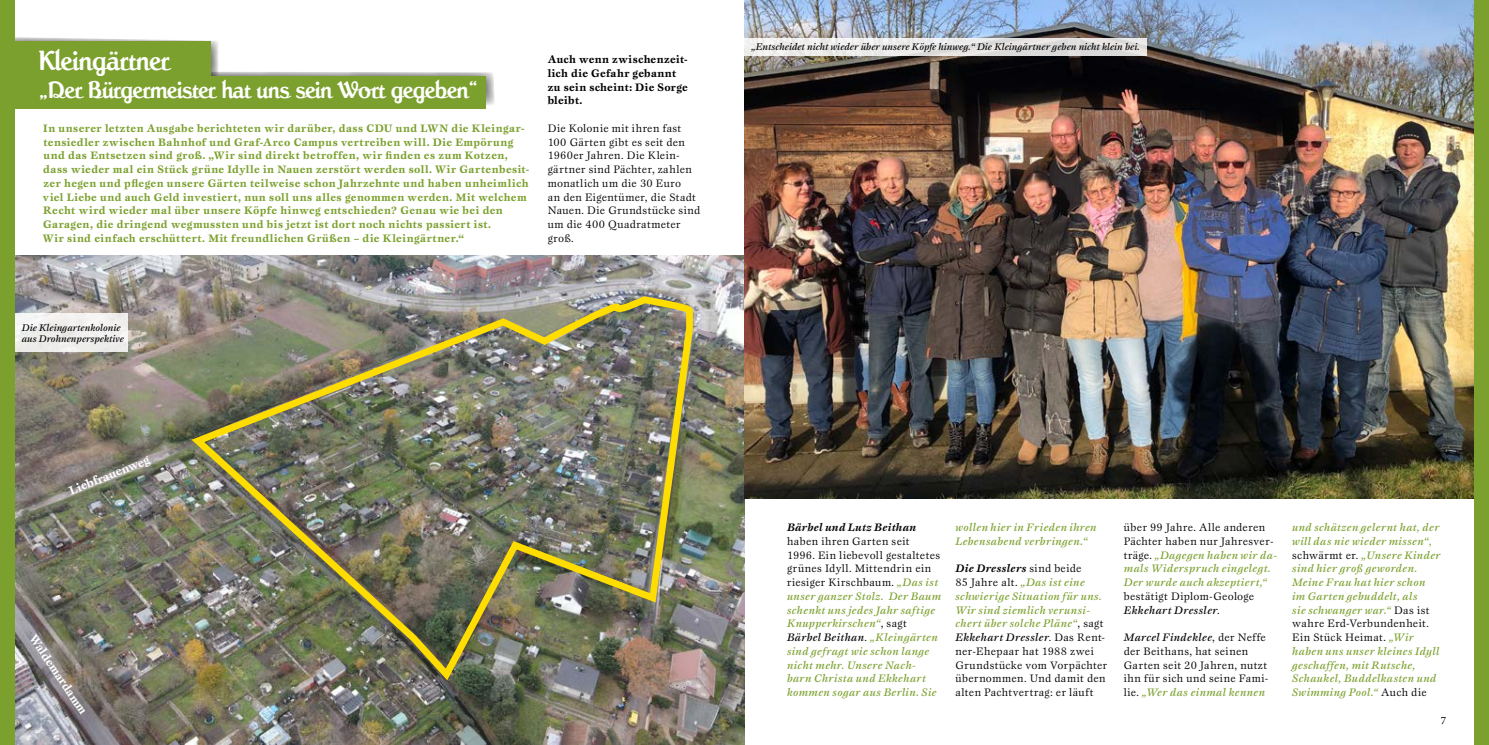
<style>
.page{position:relative;width:1489px;height:745px;background:#fff}
.page>*{position:absolute;margin:0;border:0;box-sizing:border-box;transform-origin:0 0}
.t1{font:28.75px "Rochefort Pro";letter-spacing:-.01em;color:#fff}
.t2{font:25px "Rochefort Pro";letter-spacing:-.015em;color:#fff}
.t3{font:700 12.5px "Esprit SB";color:#fff}
.t4{font:11.25px/13.8px "Esprit SB Med Ita";letter-spacing:.035em;color:#7ba02d}
.t5{font:700 11.25px/13.8px "Esprit SB";letter-spacing:.04em;color:#7ba02d}
.t6{font:11.25px/13.8px "Esprit SB";letter-spacing:.03em;color:#000}
.t7{font:700 11.25px/13.8px "Esprit SB";letter-spacing:.03em;color:#000}
.t8{font:11.25px "Esprit SB Med Ita";letter-spacing:.035em;color:#000}
.t9{font:italic 700 11.25px "Esprit SB";letter-spacing:.03em;color:#000}
.t10{font:11.25px "Minion Pro";color:#000}
.t11{font:10px/11.2px "Esprit SB Med Ita";color:#000}
.s1{font-family:"Esprit SB Med Ita";color:#7ba02d}
.s2{font-family:"Esprit SB";color:#000}
.s3{color:#000}
.s4{font-weight:700;font-style:italic}
.s5{font-family:"Esprit SB"}
</style>
<div class="page">
<img style="left:14px;top:255px;width:730px;height:489px">
<img style="left:744px;top:0;width:730px;height:498px">
<div style="left:1474px;top:0;width:14px;height:744px;background:#7ba02d"></div>
<svg style="left:14px;top:37px;width:481px;height:69px"></svg>
<div style="left:0;top:41px;width:211px;height:39px;background:#7ba02d"></div>
<div style="left:0;top:76px;width:485px;height:33px;background:#7ba02d"></div>
<div style="left:15px;top:313px;width:113px;height:39px;background:#f0eeed"></div>
<svg style="left:744px;top:38px;width:403px;height:17px;fill:#eae8e6"></svg>
<div style="left:0;top:0;width:14px;height:744px;background:#7ba02d"></div>
<img style="left:188px;top:299px;width:509px;height:386px">
<h1 class="t1" style="left:39px;top:44px;width:132px">Kleingärtner</h1>
<h2 class="t2" style="left:39px;top:76px;width:440px">„Der Bürgermeister hat uns sein Wort gegeben“</h2>
<p class="t5" style="left:43px;top:121px;width:488px">In unserer letzten Ausgabe berichteten wir darüber, dass CDU und LWN die Kleingar&shy;tensiedler zwischen Bahnhof und Graf-Arco Campus vertreiben will. Die Empörung und das Entsetzen sind groß. „Wir sind direkt betroffen, wir finden es zum Kotzen, dass wieder mal ein Stück grüne Idylle in Nauen zerstört werden soll. Wir Gartenbesit&shy;zer hegen und pflegen unsere Gärten teilweise schon Jahrzehnte und haben unheimlich viel Liebe und auch Geld investiert, nun soll uns alles genommen werden. Mit welchem Recht wird wieder mal über unsere Köpfe hinweg entschieden? Genau wie bei den Garagen, die dringend wegmussten und bis jetzt ist dort noch nichts passiert ist.<br>Wir sind einfach erschüttert. Mit freundlichen Grüßen – die Kleingärtner.“</p>
<p class="t7" style="left:547px;top:52px;width:142px">Auch wenn zwischenzeit&shy;lich die Gefahr gebannt zu sein scheint: Die Sorge bleibt.</p>
<p class="t6" style="left:547px;top:121px;width:154px">Die Kolonie mit ihren fast<br>100 Gärten gibt es seit den<br>1960er Jahren. Die Klein&shy;gärtner sind Pächter, zahlen monatlich um die 30 Euro<br>an den Eigentümer, die Stadt<br>Nauen. Die Grundstücke sind um die 400 Quadratmeter groß.</p>
<p class="t11" style="left:22px;top:321px;width:104px">Die Kleingartenkolonie aus Drohnenperspektive</p>
<p class="t3" style="left:67px;top:484px;width:87px;rotate:-22deg">Liebfrauenweg</p>
<p class="t3" style="left:38px;top:631px;width:95px;rotate:56deg">Waldemardamm</p>
<p class="t11" style="left:751px;top:41px;width:389px">„Entscheidet nicht wieder über unsere Köpfe hinweg.“ Die Kleingärtner geben nicht klein bei.</p>
<p class="t9" style="left:787px;top:520px;width:131px">Bärbel und Lutz Beithan</p>
<p class="t6" style="left:787px;top:534px;width:155px">haben ihren Garten seit<br>1996. Ein liebevoll gestaltetes grünes Idyll. Mittendrin ein riesiger Kirschbaum. <span class="s1">„Das ist</span></p>
<p class="t4" style="left:787px;top:589px;width:155px">unser ganzer Stolz. Der Baum schenkt uns jedes Jahr saftige<br>Knupperkirschen“<span class="s2">, sagt<br></span><span class="s3">Bärbel Beithan</span><span class="s2">.</span> „Kleingärten sind gefragt wie schon lange nicht mehr. Unsere Nach&shy;barn Christa und Ekkehart kommen sogar aus Berlin. Sie</p>
<p class="t4" style="left:955px;top:520px;width:143px">wollen hier in Frieden ihren<br>Lebensabend verbringen.“</p>
<p class="t6" style="left:955px;top:561px;width:131px"><span class="s4">Die Dresslers</span> sind beide<br>85 Jahre alt. <span class="s1">„Das ist eine</span></p>
<p class="t4" style="left:955px;top:589px;width:151px">schwierige Situation für uns.<br>Wir sind ziemlich verunsi&shy;chert über solche Pläne“<span class="s2">, sagt<br></span><span class="s3">Ekkehart Dressler</span><span class="s2">. Das Rent-</span></p>
<p class="t6" style="left:955px;top:644px;width:153px">ner-Ehepaar hat 1988 zwei<br>Grundstücke vom Vorpächter übernommen. Und damit den alten Pachtvertrag: er läuft</p>
<p class="t6" style="left:1123px;top:520px;width:151px">über 99 Jahre. Alle anderen<br>Pächter haben nur Jahresver-</p>
<p class="t4" style="left:1123px;top:547px;width:155px"><span class="s2">träge.</span> „Dagegen haben wir da&shy;mals Widerspruch eingelegt.<br>Der wurde auch akzeptiert,“</p>
<p class="t6" style="left:1123px;top:589px;width:132px">bestätigt Diplom-Geologe</p>
<p class="t8" style="left:1123px;top:603px;width:97px">Ekkehart Dressler<span class="s5">.</span></p>
<p class="t8" style="left:1123px;top:630px;width:144px">Marcel Findeklee<span class="s5">, der Neffe</span></p>
<p class="t6" style="left:1123px;top:644px;width:146px">der Beithans, hat seinen<br>Garten seit 20 Jahren, nutzt ihn für sich und seine Fami-</p>
<p class="t4" style="left:1123px;top:685px;width:143px"><span class="s2">lie.</span> „Wer das einmal kennen</p>
<p class="t4" style="left:1292px;top:520px;width:150px">und schätzen gelernt hat, der will das nie wieder missen“<span class="s5">, </span><span class="s2">schwärmt er.</span> „Unsere Kinder sind hier groß geworden.<br>Meine Frau hat hier schon im Garten gebuddelt, als<br>sie schwanger war.“ <span class="s2">Das ist</span></p>
<p class="t6" style="left:1292px;top:616px;width:138px">wahre Erd-Verbundenheit.<br>Ein Stück Heimat. <span class="s1">„Wir</span></p>
<p class="t4" style="left:1292px;top:643px;width:148px">haben uns unser kleines Idyll geschaffen, mit Rutsche,<br>Schaukel, Buddelkasten und<br>Swimming Pool.“ <span class="s2">Auch die</span></p>
<p class="t10" style="left:1440px;top:712px;width:7px">7</p>
</div>
